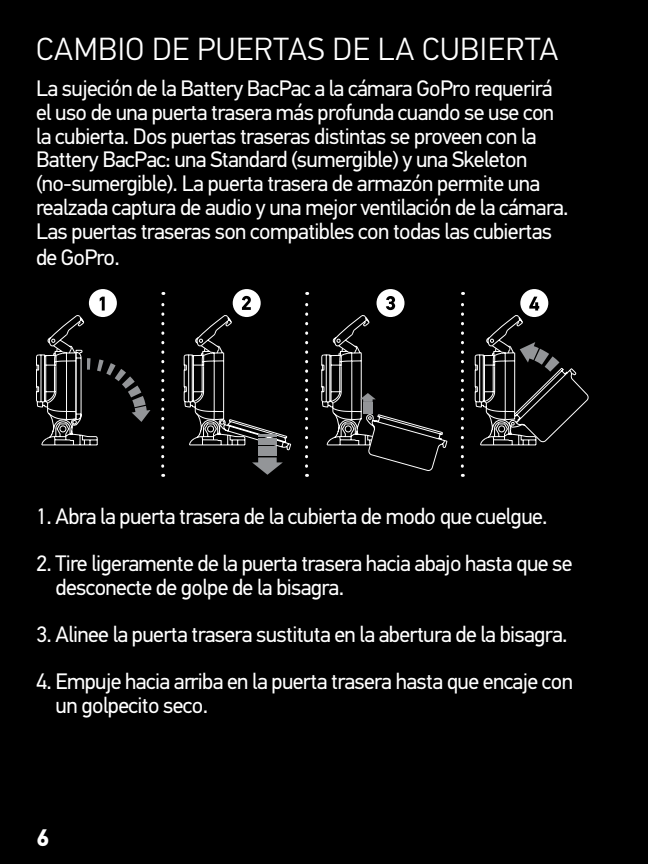
<style>
.page{position:relative;width:648px;height:864px;background:#000}
.page>*{position:absolute;margin:0;border:0;box-sizing:border-box;transform-origin:0 0}
.t1{font:300 32px "PF Din Text Pro";letter-spacing:.02em;color:#fff}
.t2{font:700 24px "PF Din Text Pro";color:#fff}
.t3{font:22.4px/24.4px "PF Din Text Pro";letter-spacing:-.03em;color:#fff}
</style>
<div class="page">
<div style="left:89px;top:289px;width:28px;height:28px;background:#fff;border-radius:50%"></div>
<div style="left:233px;top:289px;width:28px;height:28px;background:#fff;border-radius:50%"></div>
<div style="left:377px;top:289px;width:28px;height:28px;background:#fff;border-radius:50%"></div>
<svg style="left:305px;top:292px;width:3px;height:174px"></svg>
<svg style="left:161px;top:292px;width:3px;height:174px"></svg>
<svg style="left:461px;top:292px;width:3px;height:174px"></svg>
<div style="left:520px;top:289px;width:28px;height:28px;background:#fff;border-radius:50%"></div>
<svg style="left:474px;top:297px;width:115px;height:149px"></svg>
<svg style="left:36px;top:297px;width:115px;height:149px"></svg>
<svg style="left:252px;top:457px;width:31px;height:18px"></svg>
<div style="left:258px;top:446px;width:19px;height:10px;background:#939598"></div>
<svg style="left:183px;top:296px;width:109px;height:155px"></svg>
<svg style="left:321px;top:296px;width:127px;height:175px"></svg>
<h1 class="t1" style="left:36px;top:31px;width:199px">CAMBIO DE PUERTAS</h1>
<h1 class="t1" style="left:333px;top:31px;width:164px">DE LACUBIERTA</h1>
<p class="t3" style="left:36px;top:76px;width:534px">La sujeción de la Battery BacPac a la cámara GoPro requerirá el uso de una puerta trasera más profunda cuando se use con la cubierta. Dos puertas traseras distintas se proveen con la Battery BacPac: una Standard (sumergible) y una Skeleton (no-sumergible). La puerta trasera de armazón permite una realzada captura de audio y una mejor ventilación de la cámara.<br>Las puertas traseras son compatibles con todas las cubiertas de GoPro.</p>
<p class="t3" style="left:36px;top:504px;width:513px">1. Abra la puerta trasera de la cubierta de modo que cuelgue.</p>
<p class="t3" style="left:56px;top:551px;width:519px;text-indent:-20px">2. Tire ligeramente de la puerta trasera hacia abajo hasta que se desconecte de golpe de la bisagra.</p>
<p class="t3" style="left:36px;top:622px;width:533px">3. Alinee la puerta trasera sustituta en la abertura de la bisagra.</p>
<p class="t3" style="left:56px;top:669px;width:519px;text-indent:-20px">4. Empuje hacia arriba en la puerta trasera hasta que encaje con un golpecito seco.</p>
<p class="t2" style="left:36px;top:823px;width:15px">6</p>
</div>
